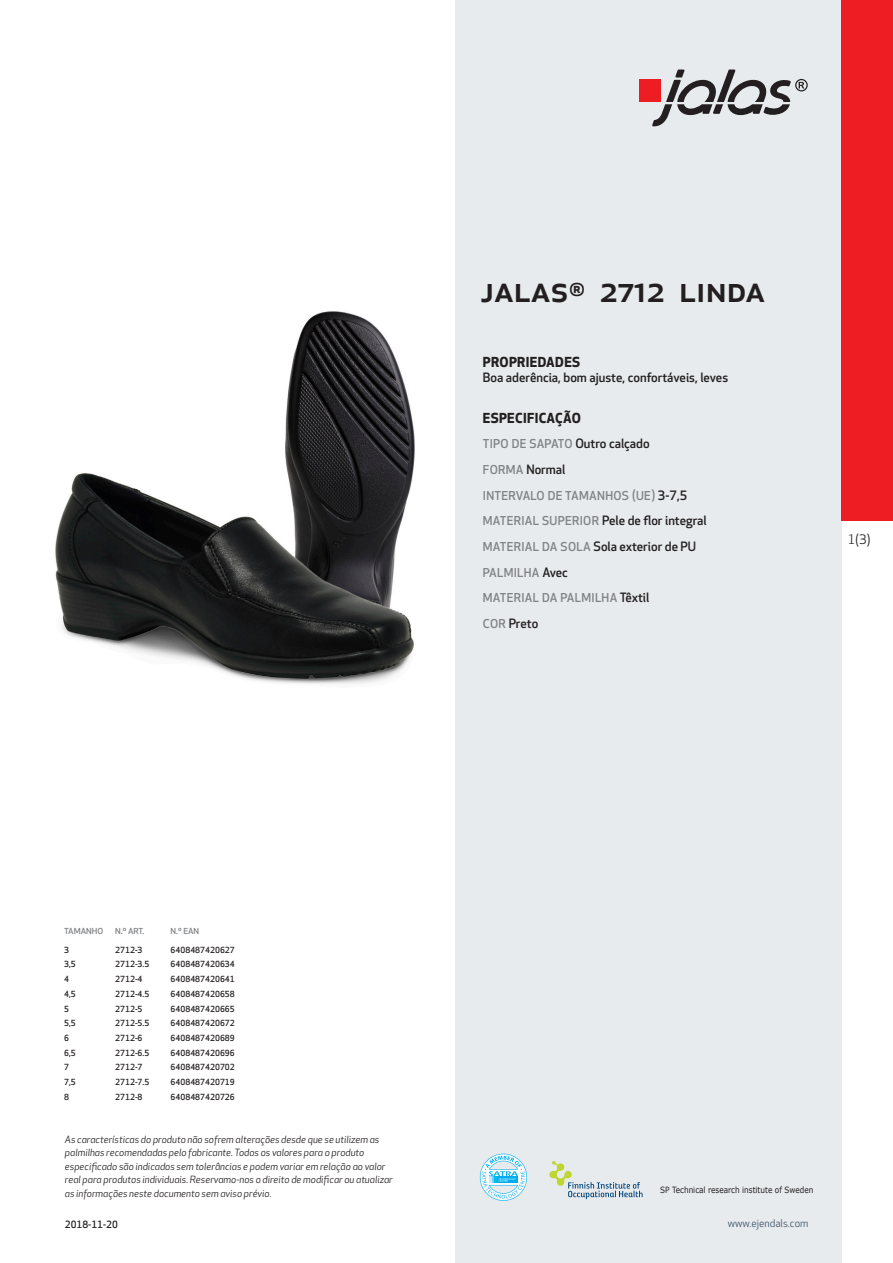
<style>
.page{position:relative;width:893px;height:1263px;background:#fff}
.page>*{position:absolute;margin:0;border:0;box-sizing:border-box;transform-origin:0 0}
.prodname{font:500 36px "Apex New";color:#231f20}
.Funktion_body{font:700 13.5px "Apex New";letter-spacing:.025em;color:#231f20}
.t1{font:12.75px "Apex New";color:#231f20}
.Funktion_body-2{font:500 12.6px "Apex New";color:#231f20}
.Funktion_body-3{font:500 12px "Apex New";letter-spacing:.025em;color:#808285}
.t2{font:10.5px "Apex New";color:#405968}
.t3{font:italic 9.75px/13.5px "Apex New";color:#231f20}
.Sidfot_datum{font:500 9.75px "Apex New";color:#231f20}
.t4{font:8.55px "Verdana";color:#231f20;scale:.85 1}
.ArticleTable_body{font:500 8.25px "Apex New";color:#231f20}
.ArticeTable_header{font:500 8.1px "Apex New";color:#808285;scale:1.06 1}
.s1{font-size:12.6px;color:#231f20}
.s2{font-size:12px;color:#808285}
</style>
<div class="page">
<div style="left:455px;top:0;width:387px;height:1263px;background:#e8ebee"></div>
<svg style="left:549px;top:1161px;width:94px;height:38px"></svg>
<svg style="left:480px;top:1154px;width:47px;height:47px"></svg>
<div style="left:639px;top:80px;width:22px;height:22px;background:#ee1d23"></div>
<svg style="left:652px;top:70px;width:156px;height:56px"></svg>
<div style="left:842px;top:0;width:51px;height:520px;background:#ee1d23"></div>
<img style="left:55px;top:311px;width:360px;height:373px">
<p class="prodname" style="left:480px;top:265px;width:286px">JALAS<sup>®</sup> 2712 LINDA</p>
<p class="Funktion_body" style="left:483px;top:352px;width:99px">PROPRIEDADES</p>
<p class="Funktion_body-2" style="left:483px;top:369px;width:247px">Boa aderência, bom ajuste, confortáveis, leves</p>
<p class="Funktion_body" style="left:483px;top:408px;width:100px">ESPECIFICAÇÃO</p>
<p class="Funktion_body-3" style="left:483px;top:436px;width:168px">TIPO DE SAPATO <span class="s1">Outro calçado</span></p>
<p class="Funktion_body-2" style="left:483px;top:461px;width:84px"><span class="s2">FORMA</span> Normal</p>
<p class="Funktion_body-3" style="left:483px;top:487px;width:206px">INTERVALO DE TAMANHOS (UE) <span class="s1">3-7,5</span></p>
<p class="Funktion_body-2" style="left:483px;top:512px;width:225px"><span class="s2">MATERIAL SUPERIOR</span> Pele de flor integral</p>
<p class="Funktion_body-2" style="left:483px;top:538px;width:215px"><span class="s2">MATERIAL DA SOLA</span> Sola exterior de PU</p>
<p class="Funktion_body-3" style="left:483px;top:564px;width:87px">PALMILHA <span class="s1">Avec</span></p>
<p class="Funktion_body-3" style="left:483px;top:590px;width:168px">MATERIAL DA PALMILHA <span class="s1">Têxtil</span></p>
<p class="Funktion_body-2" style="left:483px;top:615px;width:57px"><span class="s2">COR</span> Preto</p>
<p class="t1" style="left:848px;top:531px;width:24px">1(3)</p>
<p class="ArticeTable_header" style="left:64px;top:925px;width:38px">TAMANHO</p>
<p class="ArticeTable_header" style="left:115px;top:925px;width:29px">N.º ART.</p>
<p class="ArticeTable_header" style="left:171px;top:925px;width:29px">N.º EAN</p>
<p class="ArticleTable_body" style="left:64px;top:944px;width:6px">3</p>
<p class="ArticleTable_body" style="left:115px;top:944px;width:29px">2712-3</p>
<p class="ArticleTable_body" style="left:171px;top:944px;width:66px">6408487420627</p>
<p class="ArticleTable_body" style="left:64px;top:959px;width:13px">3,5</p>
<p class="ArticleTable_body" style="left:115px;top:959px;width:36px">2712-3.5</p>
<p class="ArticleTable_body" style="left:171px;top:959px;width:66px">6408487420634</p>
<p class="ArticleTable_body" style="left:64px;top:973px;width:6px">4</p>
<p class="ArticleTable_body" style="left:115px;top:973px;width:29px">2712-4</p>
<p class="ArticleTable_body" style="left:171px;top:973px;width:66px">6408487420641</p>
<p class="ArticleTable_body" style="left:64px;top:988px;width:13px">4,5</p>
<p class="ArticleTable_body" style="left:115px;top:988px;width:36px">2712-4.5</p>
<p class="ArticleTable_body" style="left:171px;top:988px;width:66px">6408487420658</p>
<p class="ArticleTable_body" style="left:64px;top:1003px;width:6px">5</p>
<p class="ArticleTable_body" style="left:115px;top:1003px;width:29px">2712-5</p>
<p class="ArticleTable_body" style="left:171px;top:1003px;width:66px">6408487420665</p>
<p class="ArticleTable_body" style="left:64px;top:1018px;width:13px">5,5</p>
<p class="ArticleTable_body" style="left:115px;top:1018px;width:36px">2712-5.5</p>
<p class="ArticleTable_body" style="left:171px;top:1018px;width:66px">6408487420672</p>
<p class="ArticleTable_body" style="left:64px;top:1032px;width:6px">6</p>
<p class="ArticleTable_body" style="left:115px;top:1032px;width:29px">2712-6</p>
<p class="ArticleTable_body" style="left:171px;top:1032px;width:66px">6408487420689</p>
<p class="ArticleTable_body" style="left:64px;top:1047px;width:13px">6,5</p>
<p class="ArticleTable_body" style="left:115px;top:1047px;width:36px">2712-6.5</p>
<p class="ArticleTable_body" style="left:171px;top:1047px;width:66px">6408487420696</p>
<p class="ArticleTable_body" style="left:64px;top:1062px;width:6px">7</p>
<p class="ArticleTable_body" style="left:115px;top:1062px;width:29px">2712-7</p>
<p class="ArticleTable_body" style="left:171px;top:1062px;width:66px">6408487420702</p>
<p class="ArticleTable_body" style="left:64px;top:1076px;width:13px">7,5</p>
<p class="ArticleTable_body" style="left:115px;top:1076px;width:36px">2712-7.5</p>
<p class="ArticleTable_body" style="left:171px;top:1076px;width:66px">6408487420719</p>
<p class="ArticleTable_body" style="left:64px;top:1091px;width:6px">8</p>
<p class="ArticleTable_body" style="left:115px;top:1091px;width:29px">2712-8</p>
<p class="ArticleTable_body" style="left:171px;top:1091px;width:66px">6408487420726</p>
<p class="t3" style="left:65px;top:1132px;width:329px">As características do produto não sofrem alterações desde que se utilizem as palmilhas recomendadas pelo fabricante. Todos os valores para o produto especificado são indicados sem tolerâncias e podem variar em relação ao valor real para produtos individuais. Reservamo-nos o direito de modificar ou atualizar as informações neste documento sem aviso prévio.</p>
<p class="Sidfot_datum" style="left:65px;top:1218px;width:54px">2018-11-20</p>
<p class="t4" style="left:660px;top:1184px;width:182px">SP Technical research institute of Sweden</p>
<p class="t2" style="left:728px;top:1217px;width:82px">www.ejendals.com</p>
</div>
